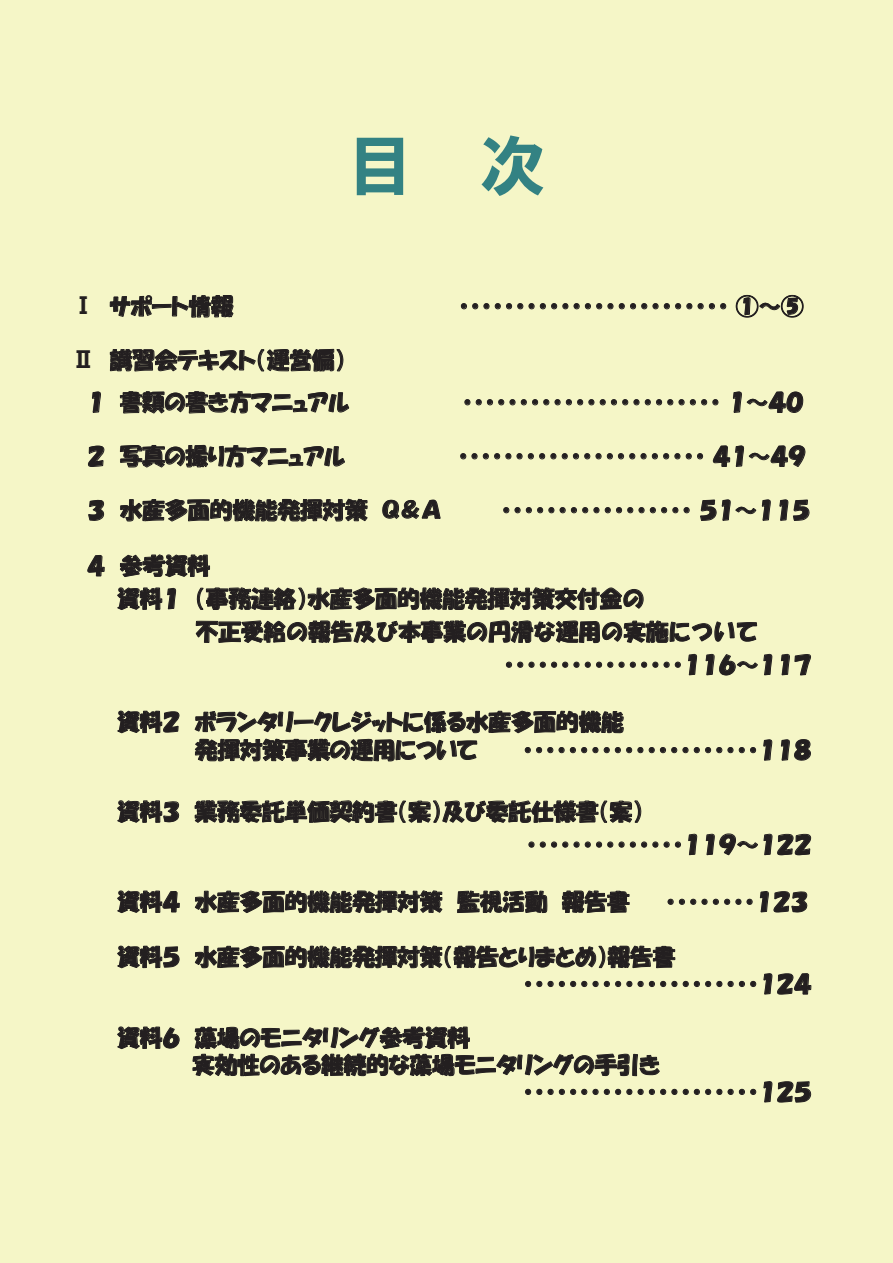
<style>
.page{position:relative;width:893px;height:1263px;background:#f5f6c7}
.page>*{position:absolute;margin:0;border:0;box-sizing:border-box;transform-origin:0 0}
.t1{font:66px "HG Soei Kakugothic UB";color:#338283}
.t2{font:22.5px/27px "HGP Soei Kakupoptai";color:#231f20}
.t3{font:22.5px "HGS Soei Kakupoptai";color:#231f20}
.t4{font:700 22.5px "Gothic MB101 Pro";color:#231f20}
.s1{font-family:"HGP Soei Kakupoptai"}
</style>
<div class="page">
<h1 class="t1" style="left:347px;top:133px;width:199px">目 次</h1>
<p class="t4" style="left:72px;top:287px;width:24px">Ⅰ</p>
<p class="t2" style="left:110px;top:293px;width:125px">サポート情報</p>
<p class="t2" style="left:458px;top:293px;width:347px">・・・・・・・・・・・・・・・・・・・・・・・・ 1 ~ 5</p>
<p class="t4" style="left:72px;top:341px;width:24px">Ⅱ</p>
<p class="t2" style="left:110px;top:347px;width:237px">講習会テキスト（運営偏(</p>
<p class="t2" style="left:87px;top:389px;width:19px">１</p>
<p class="t2" style="left:120px;top:389px;width:231px">書類の書き方マニュアル</p>
<p class="t2" style="left:462px;top:389px;width:343px">・・・・・・・・・・・・・・・・・・・・・・・ １ ~ ４０</p>
<p class="t2" style="left:87px;top:443px;width:19px">２</p>
<p class="t2" style="left:120px;top:443px;width:227px">写真の撮り方マニュアル</p>
<p class="t2" style="left:458px;top:443px;width:350px">・・・・・・・・・・・・・・・・・・・・・・ ４１ ~ ４９</p>
<p class="t2" style="left:87px;top:497px;width:19px">３</p>
<p class="t2" style="left:120px;top:497px;width:249px">水産多面的機能発揮対策</p>
<p class="t2" style="left:382px;top:497px;width:60px">Ｑ＆Ａ</p>
<p class="t2" style="left:501px;top:497px;width:311px">・・・・・・・・・・・・・・・・・ ５１ ~ １１５</p>
<p class="t2" style="left:87px;top:552px;width:19px">４</p>
<p class="t2" style="left:120px;top:552px;width:92px">参考資料</p>
<p class="t2" style="left:117px;top:585px;width:64px">資料１</p>
<p class="t2" style="left:117px;top:708px;width:64px">資料２</p>
<p class="t2" style="left:117px;top:798px;width:64px">資料３</p>
<p class="t2" style="left:117px;top:888px;width:64px">資料４</p>
<p class="t2" style="left:117px;top:943px;width:64px">資料５</p>
<p class="t2" style="left:117px;top:1024px;width:64px">資料６</p>
<p class="t3" style="left:195px;top:587px;width:451px"><span class="s1">（事務連絡）</span>水産多面的機能発揮対策交付金の</p>
<p class="t3" style="left:196px;top:620px;width:564px">不正受給の報告及び本事業の円滑な運用の実施について</p>
<p class="t2" style="left:503px;top:651px;width:310px">・・・・・・・・・・・・・・・・ １１６ ~ １１７</p>
<p class="t2" style="left:195px;top:708px;width:431px">ボランタリークレジットに係る水産多面的機能</p>
<p class="t2" style="left:195px;top:736px;width:284px">発揮対策事業の運用について</p>
<p class="t2" style="left:195px;top:798px;width:450px">業務委託単価契約書案（ ）及び委託仕様書案（ (</p>
<p class="t2" style="left:522px;top:736px;width:291px">・・・・・・・・・・・・・・・・・・・・・ １１８</p>
<p class="t2" style="left:195px;top:888px;width:249px">水産多面的機能発揮対策</p>
<p class="t2" style="left:526px;top:831px;width:287px">・・・・・・・・・・・・・・ １１９ ~ １２２</p>
<p class="t2" style="left:665px;top:888px;width:145px">・・・・・・・・ １２３</p>
<p class="t2" style="left:457px;top:888px;width:92px">監視活動</p>
<p class="t2" style="left:562px;top:888px;width:69px">報告書</p>
<p class="t2" style="left:195px;top:943px;width:482px">水産多面的機能発揮対策（報告とりまとめ）報告書</p>
<p class="t2" style="left:195px;top:1024px;width:277px">藻場のモニタリング参考資料</p>
<p class="t2" style="left:522px;top:970px;width:291px">・・・・・・・・・・・・・・・・・・・・・ １２４</p>
<p class="t2" style="left:522px;top:1051px;width:291px;text-indent:-330px">実効性のある継続的な藻場モニタリングの手引き<br>・・・・・・・・・・・・・・・・・・・・・ １２５</p>
</div>
